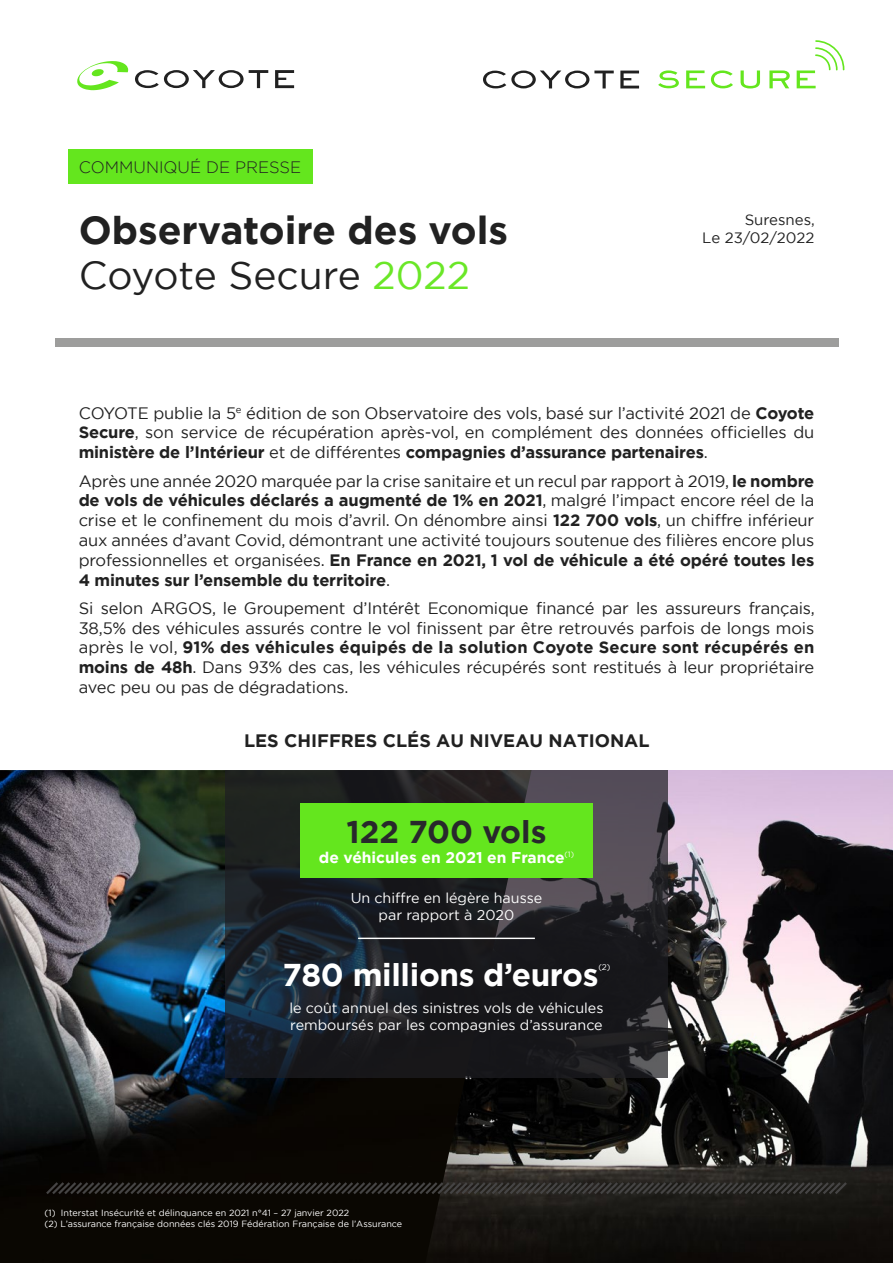
<style>
.page{position:relative;width:893px;height:1263px;background:#fff}
.page>*{position:absolute;margin:0;border:0;box-sizing:border-box;transform-origin:0 0}
.t1{font:700 39px/45px "Gotham";color:#212121}
.t2{font:700 31.5px "Gotham";letter-spacing:-.01em;color:#fff}
.t3{font:700 31.5px "Gotham";color:#28282c}
.t4{font:700 18px "Gotham";color:#212121}
.t5{font:16.5px/19.8px "Gotham";letter-spacing:-.01em;color:#212121;text-align:justify}
.t6{font:300 16.5px "Gotham";color:#212121}
.t7{font:700 15.6px "Gotham";color:#fff}
.t8{font:15px/18px "Gotham";color:#212121;text-align:right}
.t9{font:14.25px/17.1px "Gotham";color:#fff;text-align:center}
.t10{font:9px/10.8px "Gotham";color:#fff}
.t11{font:8.4px "Gotham";color:#fff}
.s1{font-weight:400}
.s2{font-weight:400;color:#6ae727}
.s3{font-weight:700}
</style>
<div class="page">
<img style="left:531px;top:770px;width:362px;height:493px">
<img style="left:0;top:770px;width:531px;height:493px">
<div style="left:68px;top:150px;width:244px;height:34px;background:#64e61e"></div>
<div style="left:55px;top:339px;width:783px;height:8px;background:#9d9d9c"></div>
<svg style="left:77px;top:61px;width:51px;height:29px"></svg>
<svg style="left:275px;top:70px;width:19px;height:18px"></svg>
<svg style="left:135px;top:70px;width:133px;height:18px"></svg>
<svg style="left:620px;top:71px;width:19px;height:17px"></svg>
<svg style="left:483px;top:71px;width:131px;height:17px"></svg>
<svg style="left:658px;top:70px;width:21px;height:18px"></svg>
<svg style="left:686px;top:70px;width:19px;height:18px"></svg>
<svg style="left:711px;top:70px;width:22px;height:18px"></svg>
<svg style="left:740px;top:70px;width:20px;height:18px"></svg>
<svg style="left:769px;top:70px;width:21px;height:18px"></svg>
<svg style="left:797px;top:40px;width:48px;height:48px"></svg>
<svg style="left:44px;top:1180px;width:805px;height:16px;background:#262421"></svg>
<svg style="left:225px;top:770px;width:443px;height:308px;background:#222429"></svg>
<hr style="left:358px;top:938px;width:177px;height:1px;background:#fff">
<div style="left:300px;top:803px;width:293px;height:75px;background:#64e61e"></div>
<p class="t6" style="left:79px;top:156px;width:224px">COMMUNIQUÉ DE PRESSE</p>
<h1 class="t1" style="left:79px;top:208px;width:431px">Observatoire des vols<br><span class="s1">Coyote Secure</span> <span class="s2">2022</span></h1>
<p class="t8" style="left:702px;top:210px;width:114px">Suresnes,<br>Le 23/02/2022</p>
<p class="t5" style="left:79px;top:402px;width:737px">COYOTE publie la 5<sup>e</sup> édition de son Observatoire des vols, basé sur l’activité 2021 de <span class="s3">Coyote Secure</span>, son service de récupération après-vol, en complément des données officielles du <span class="s3">ministère de l’Intérieur</span> et de différentes <span class="s3">compagnies d’assurance partenaires</span>.</p>
<p class="t5" style="left:79px;top:470px;width:737px">Après une année 2020 marquée par la crise sanitaire et un recul par rapport à 2019, <span class="s3">le nombre de vols de véhicules déclarés a augmenté de 1% en 2021</span>, malgré l’impact encore réel de la crise et le confinement du mois d’avril. On dénombre ainsi <span class="s3">122 700 vols</span>, un chiffre inférieur aux années d’avant Covid, démontrant une activité toujours soutenue des filières encore plus professionnelles et organisées. <span class="s3">En France en 2021, 1 vol de véhicule a été opéré toutes les 4 minutes sur l’ensemble du territoire</span>.</p>
<p class="t5" style="left:79px;top:598px;width:738px">Si selon ARGOS, le Groupement d’Intérêt Economique financé par les assureurs français, 38,5% des véhicules assurés contre le vol finissent par être retrouvés parfois de longs mois après le vol, <span class="s3">91% des véhicules équipés de la solution Coyote Secure sont récupérés en moins de 48h</span>. Dans 93% des cas, les véhicules récupérés sont restitués à leur propriétaire avec peu ou pas de dégradations.</p>
<p class="t4" style="left:244px;top:728px;width:407px">LES CHIFFRES CLÉS AU NIVEAU NATIONAL</p>
<h2 class="t3" style="left:346px;top:811px;width:201px">122 700 vols</h2>
<p class="t7" style="left:319px;top:847px;width:257px">de véhicules en 2021 en France<sup>(1)</sup></p>
<p class="t9" style="left:351px;top:889px;width:193px">Un chiffre en légère hausse par rapport à 2020</p>
<h2 class="t2" style="left:283px;top:954px;width:318px">780 millions d’euros</h2>
<p class="t11" style="left:598px;top:962px;width:14px">(2)</p>
<p class="t9" style="left:289px;top:999px;width:316px;text-align:left">le coût annuel des sinistres vols de véhicules remboursés par les compagnies d’assurance</p>
<p class="t10" style="left:45px;top:1207px;width:359px">(1) Interstat Insécurité et délinquance en 2021 n°41 – 27 janvier 2022<br>(2) L’assurance française données clés 2019 Fédération Française de l’Assurance</p>
</div>
